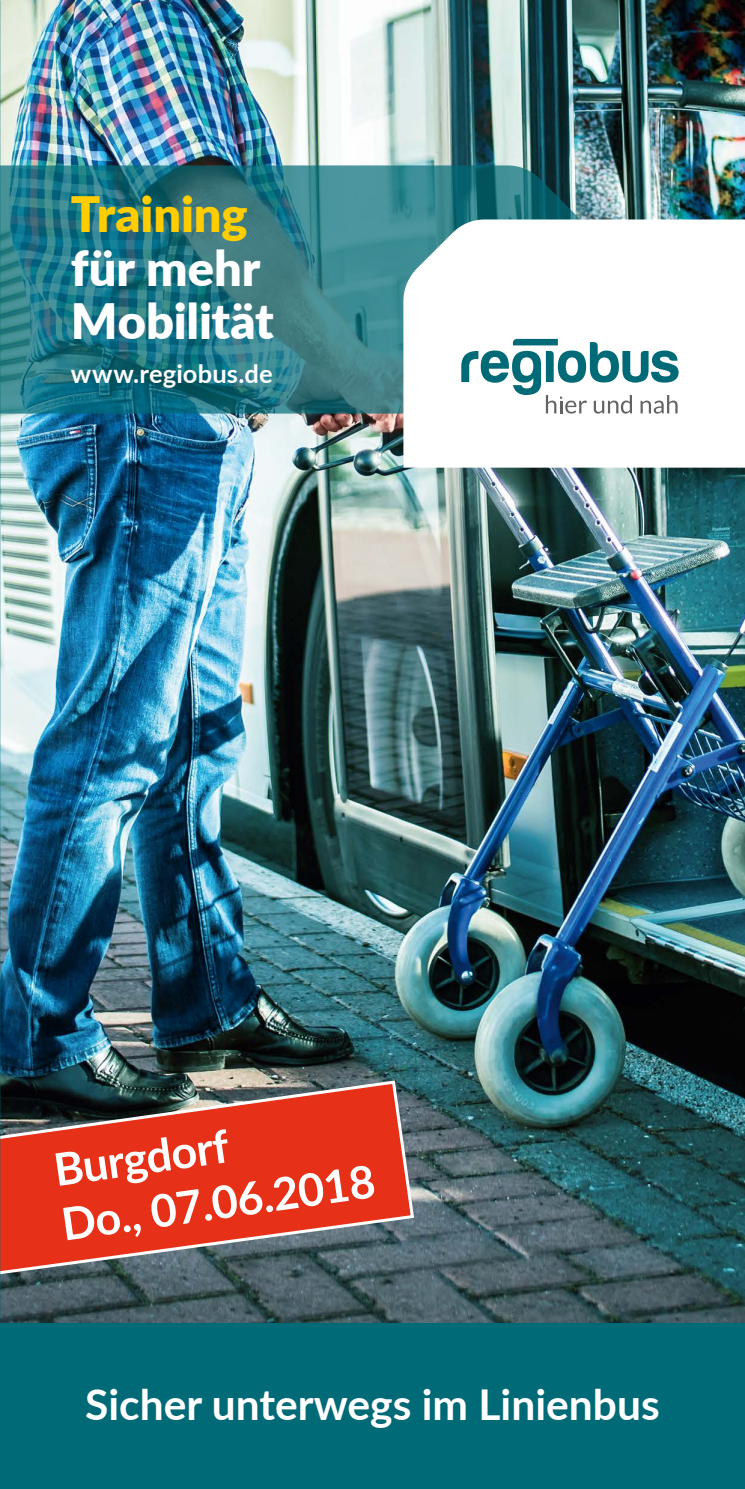
<style>
.page{position:relative;width:745px;height:1489px;background:#fff}
.page>*{position:absolute;margin:0;border:0;box-sizing:border-box;transform-origin:0 0}
.t1{font:900 48.75px/53px "Lato";color:#fff}
.t2{font:900 48.75px "Lato";letter-spacing:-.005em;color:#ffcd00}
.t3{font:700 45px/55px "Lato";color:#fff}
.t4{font:700 42.5px "Lato";color:#fff}
.t5{font:700 25.5px "Lato";letter-spacing:.005em;color:#fff}
</style>
<div class="page">
<img style="left:0;top:0;width:744px;height:1323px">
<svg style="left:0;top:165px;width:588px;height:248px;background:#2b7a85"></svg>
<svg style="left:403px;top:219px;width:341px;height:248px"></svg>
<svg style="left:461px;top:339px;width:217px;height:74px"></svg>
<div style="left:0;top:1323px;width:744px;height:165px;background:#006a77"></div>
<svg style="left:0;top:1078px;width:415px;height:203px;background:#b14435"></svg>
<p class="t2" style="left:71px;top:178px;width:178px">Training</p>
<p class="t1" style="left:71px;top:239px;width:204px">für mehr<br>Mobilität</p>
<p class="t5" style="left:71px;top:354px;width:203px">www.regiobus.de</p>
<p class="t3" style="left:50px;top:1140px;width:317px;rotate:-8deg">Burgdorf<br>Do., 07.06.2018</p>
<p class="t4" style="left:85px;top:1372px;width:575px">Sicher unterwegs im Linienbus</p>
</div>
